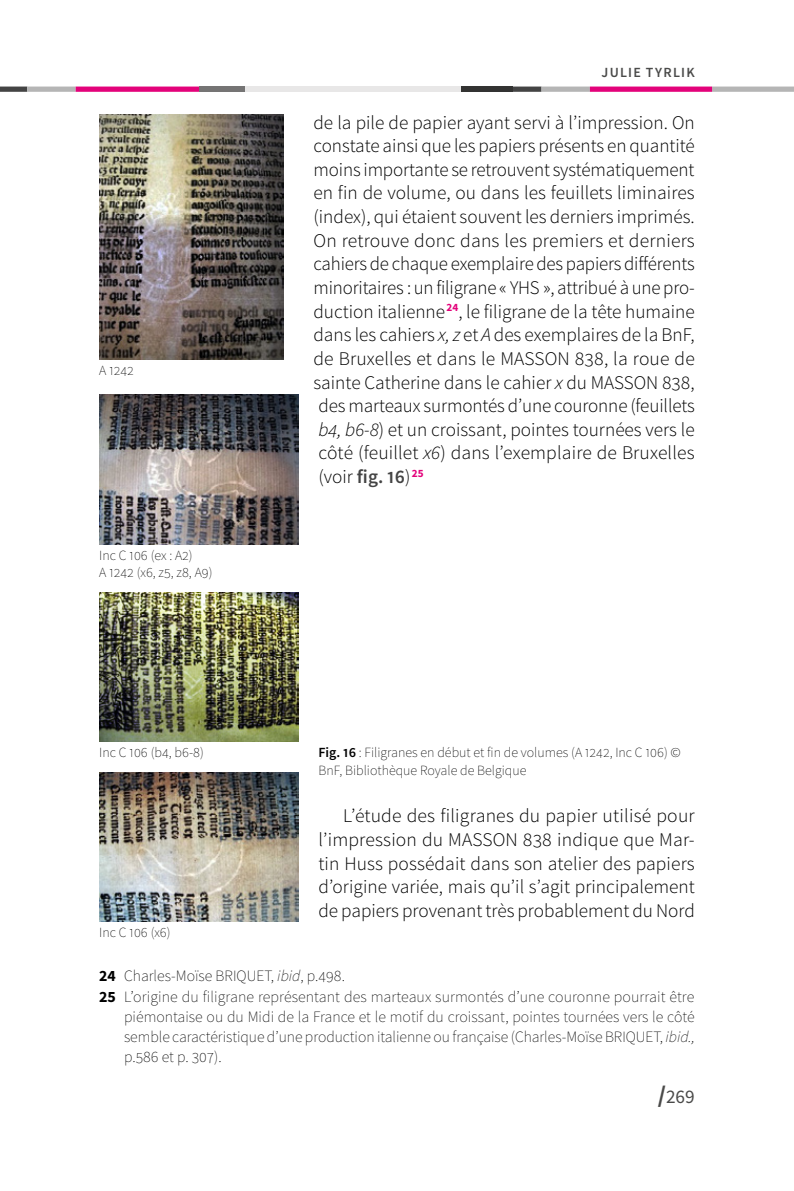
<style>
.page{position:relative;width:794px;height:1191px;background:#fff}
.page>*{position:absolute;margin:0;border:0;box-sizing:border-box;transform-origin:0 0}
.t1{font:300 19.25px/23.6px "Source Sans Pro";color:#000;text-align:justify}
.t2{font:19.25px "Source Sans Pro";color:#4a4a49}
.t3{font:200 15.75px "Source Sans Pro";color:#000}
.t4{font:200 14px/17.5px "Source Sans Pro";color:#000}
.t5{font:600 14px "Source Sans Pro";letter-spacing:.09em;color:#4a4a49}
.s1{font-style:italic}
.s2{font-weight:600;color:#444}
.s3{font-weight:600}
.s4{font-weight:700}
.s5{font-weight:700;font-size:24.5px}
</style>
<div class="page">
<svg style="left:0;top:87px;width:794px;height:5px"></svg>
<div style="left:199px;top:87px;width:46px;height:5px;background:#757474"></div>
<div style="left:245px;top:87px;width:216px;height:5px;background:#e8e7e7"></div>
<div style="left:461px;top:87px;width:52px;height:5px;background:#333332"></div>
<img style="left:99px;top:114px;width:185px;height:245px">
<img style="left:99px;top:395px;width:200px;height:149px">
<img style="left:99px;top:592px;width:200px;height:150px">
<img style="left:99px;top:772px;width:200px;height:149px">
<p class="t4" style="left:99px;top:361px;width:36px">A 1242</p>
<p class="t4" style="left:99px;top:546px;width:115px">Inc C 106 (ex : A2)<br>A 1242 (x6, z5, z8, A9)</p>
<p class="t4" style="left:99px;top:744px;width:106px">Inc C 106 (b4, b6-8)</p>
<p class="t4" style="left:99px;top:924px;width:73px">Inc C 106 (x6)</p>
<p class="t5" style="left:601px;top:64px;width:95px">JULIE TYRLIK</p>
<p class="t1" style="left:313px;top:110px;width:383px">de la pile de papier ayant servi à l’impression. On constate ainsi que les papiers présents en quantité moins importante se retrouvent systématiquement en fin de volume, ou dans les feuillets liminaires (index), qui étaient souvent les derniers imprimés.<br>On retrouve donc dans les premiers et derniers cahiers de chaque exemplaire des papiers différents minoritaires : un filigrane « YHS », attribué à une pro&shy;duction italienne<sup>24</sup>, le filigrane de la tête humaine dans les cahiers <span class="s1">x, z</span> et <span class="s1">A</span> des exemplaires de la BnF, de Bruxelles et dans le MASSON 838, la roue de sainte Catherine dans le cahier <span class="s1">x</span> du MASSON 838, des marteaux surmontés d’une couronne (feuillets <span class="s1">b4, b6-8</span>) et un croissant, pointes tournées vers le côté (feuillet <span class="s1">x6</span>) dans l’exemplaire de Bruxelles (voir <span class="s2">fig. 16</span>)<sup>25</sup></p>
<p class="t4" style="left:318px;top:744px;width:364px"><span class="s3">Fig. 16</span> : Filigranes en début et fin de volumes (A 1242, Inc C 106) ©<br>BnF, Bibliothèque Royale de Belgique</p>
<p class="t1" style="left:318px;top:804px;width:378px;text-indent:25px">L’étude des filigranes du papier utilisé pour l’impression du MASSON 838 indique que Mar&shy;tin Huss possédait dans son atelier des papiers d’origine variée, mais qu’il s’agit principalement de papiers provenant très probablement du Nord</p>
<p class="t3" style="left:99px;top:966px;width:247px"><span class="s4">24</span> Charles-Moïse BRIQUET, <span class="s1">ibid</span>, p.498.</p>
<p class="t3" style="left:99px;top:986px;width:596px"><span class="s4">25</span> L’origine du filigrane représentant des marteaux surmontés d’une couronne pourrait être</p>
<p class="t3" style="left:124px;top:1007px;width:572px">piémontaise ou du Midi de la France et le motif du croissant, pointes tournées vers le côté</p>
<p class="t3" style="left:124px;top:1027px;width:572px">semble caractéristique d’une production italienne ou française (Charles-Moïse BRIQUET, <span class="s1">ibid.,</span></p>
<p class="t3" style="left:124px;top:1047px;width:99px">p.586 et p. 307).</p>
<p class="t2" style="left:657px;top:1084px;width:39px"><span class="s5">/</span>269</p>
</div>
